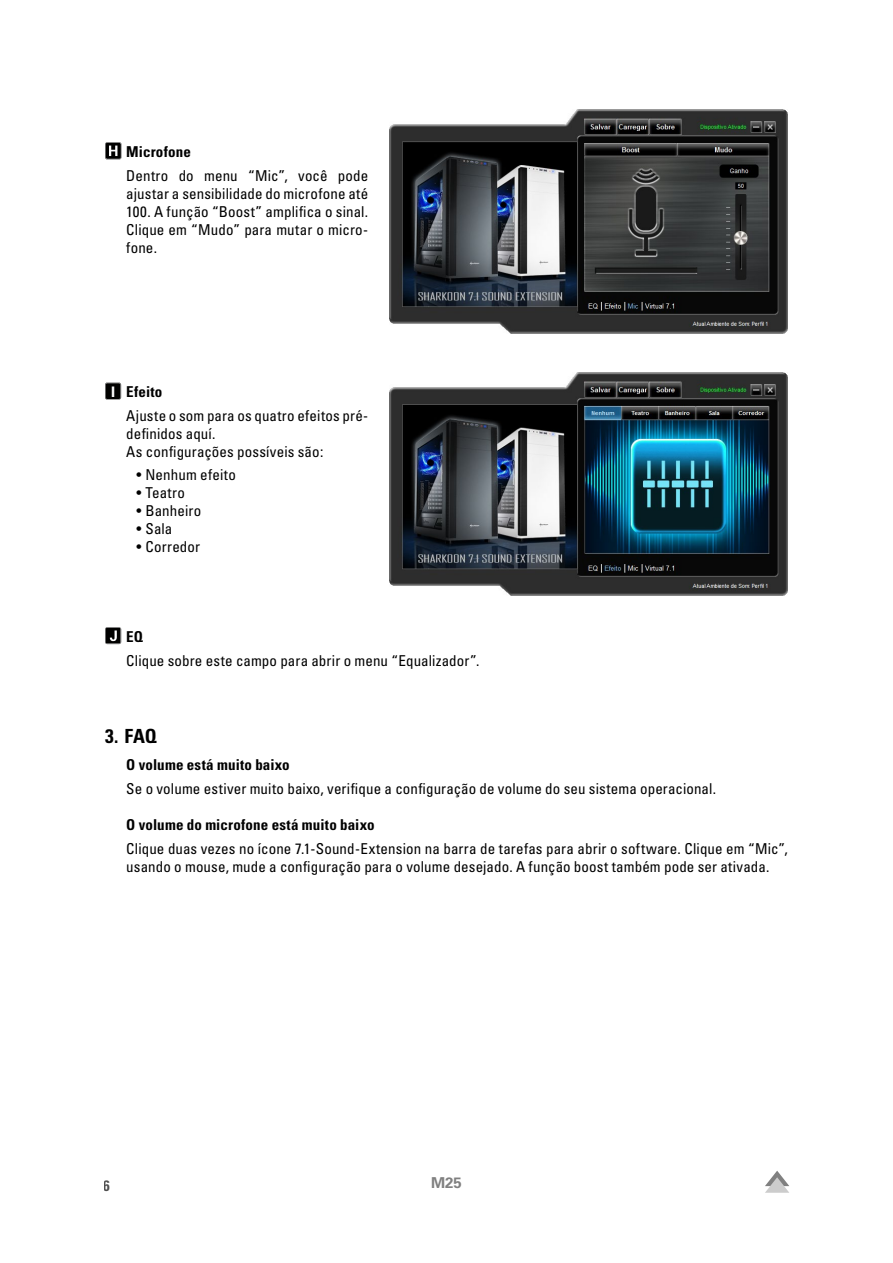
<style>
.page{position:relative;width:893px;height:1263px;background:#fff}
.page>*{position:absolute;margin:0;border:0;box-sizing:border-box;transform-origin:0 0}
.t1{font:700 condensed 19.5px "Univers";color:#000}
.t2{font:condensed 15px/18px "Univers";letter-spacing:.01em;color:#000}
.t3{font:700 condensed 15px "Univers";letter-spacing:.015em;color:#000}
.t4{font:700 15px "Univers";color:#808080}
.t5{font:700 14.4px "Univers";color:#fff}
</style>
<div class="page">
<img style="left:389px;top:109px;width:399px;height:224px">
<img style="left:389px;top:372px;width:399px;height:224px">
<svg style="left:765px;top:1171px;width:24px;height:22px"></svg>
<svg style="left:105px;top:142px;width:16px;height:17px"></svg>
<svg style="left:105px;top:383px;width:16px;height:17px"></svg>
<svg style="left:105px;top:627px;width:16px;height:17px"></svg>
<p class="t3" style="left:126px;top:143px;width:66px">Microfone</p>
<p class="t2" style="left:126px;top:167px;width:243px;text-align:justify">Dentro do menu “Mic”, você pode ajustar a sensibilidade do microfone até 100. A função “Boost” amplifica o sinal.<br>Clique em “Mudo” para mutar o micro&shy;fone.</p>
<p class="t5" style="left:111px;top:383px;width:6px">I</p>
<p class="t3" style="left:126px;top:383px;width:38px">Efeito</p>
<p class="t2" style="left:126px;top:407px;width:243px">Ajuste o som para os quatro efeitos pré&shy;definidos aquí.<br>As configurações possíveis são:</p>
<p class="t2" style="left:137px;top:465px;width:101px">• Nenhum efeito</p>
<p class="t2" style="left:137px;top:483px;width:50px">• Teatro</p>
<p class="t2" style="left:137px;top:501px;width:66px">• Banheiro</p>
<p class="t2" style="left:137px;top:519px;width:37px">• Sala</p>
<p class="t2" style="left:137px;top:537px;width:65px">• Corredor</p>
<p class="t3" style="left:126px;top:627px;width:18px">EQ</p>
<p class="t2" style="left:126px;top:651px;width:355px">Clique sobre este campo para abrir o menu “Equalizador”.</p>
<h1 class="t1" style="left:105px;top:724px;width:53px">3. FAQ</h1>
<p class="t3" style="left:126px;top:756px;width:165px">O volume está muito baixo</p>
<p class="t2" style="left:126px;top:780px;width:591px">Se o volume estiver muito baixo, verifique a configuração de volume do seu sistema operacional.</p>
<p class="t3" style="left:126px;top:816px;width:250px">O volume do microfone está muito baixo</p>
<p class="t2" style="left:126px;top:840px;width:663px">Clique duas vezes no ícone 7.1-Sound-Extension na barra de tarefas para abrir o software. Clique em “Mic”, usando o mouse, mude a configuração para o volume desejado. A função boost também pode ser ativada.</p>
<p class="t3" style="left:104px;top:1177px;width:8px">6</p>
<p class="t4" style="left:431px;top:1174px;width:32px">M25</p>
</div>
